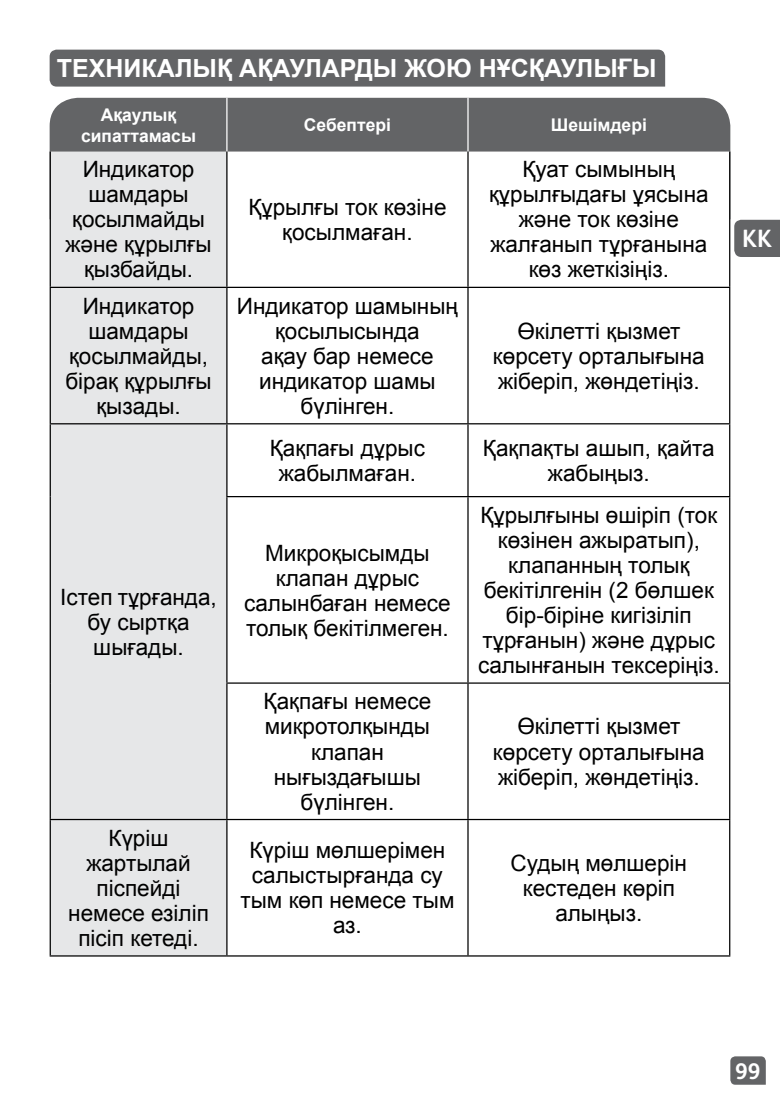
<style>
.page{position:relative;width:780px;height:1106px;background:#fff}
.page>*{position:absolute;margin:0;border:0;box-sizing:border-box;transform-origin:0 0}
.tefal--heading1{font:700 25px "Arial";color:#fff}
.t1{font:700 25px "FS Albert";color:#fff}
.tefal--table_center{font:22.5px/25px "Arial";color:#000;text-align:center}
.t2{font:700 22.5px "FS Albert";color:#fff}
.tefal--table_heading{font:700 17.5px/21px "Arial";color:#fff;text-align:center}
</style>
<div class="page">
<svg style="left:730px;top:1056px;width:35px;height:28px"></svg>
<div style="left:734px;top:220px;width:46px;height:37px;background:#636466"></div>
<div style="left:50px;top:98px;width:680px;height:53px;background:#636466"></div>
<div style="left:51px;top:151px;width:175px;height:804px;background:#e6e7e8"></div>
<svg style="left:227px;top:151px;width:502px;height:804px"></svg>
<hr style="left:226px;top:98px;width:1px;height:53px;background:#fff">
<hr style="left:467px;top:98px;width:1px;height:53px;background:#fff">
<hr style="left:468px;top:496px;width:262px;height:1px;background:#000">
<hr style="left:50px;top:955px;width:177px;height:1px;background:#000">
<hr style="left:227px;top:955px;width:241px;height:1px;background:#000">
<hr style="left:468px;top:955px;width:262px;height:1px;background:#000">
<hr style="left:50px;top:151px;width:1px;height:136px;background:#000">
<hr style="left:226px;top:151px;width:1px;height:136px;background:#000">
<hr style="left:467px;top:151px;width:1px;height:136px;background:#000">
<hr style="left:729px;top:151px;width:1px;height:136px;background:#000">
<hr style="left:50px;top:287px;width:177px;height:1px;background:#000">
<hr style="left:50px;top:288px;width:1px;height:135px;background:#000">
<hr style="left:227px;top:287px;width:241px;height:1px;background:#000">
<hr style="left:226px;top:288px;width:1px;height:135px;background:#000">
<hr style="left:468px;top:287px;width:262px;height:1px;background:#000">
<hr style="left:467px;top:288px;width:1px;height:135px;background:#000">
<hr style="left:729px;top:288px;width:1px;height:135px;background:#000">
<hr style="left:50px;top:423px;width:177px;height:1px;background:#000">
<hr style="left:50px;top:424px;width:1px;height:72px;background:#000">
<hr style="left:50px;top:496px;width:1px;height:187px;background:#000">
<hr style="left:50px;top:683px;width:1px;height:136px;background:#000">
<hr style="left:227px;top:423px;width:241px;height:1px;background:#000">
<hr style="left:226px;top:424px;width:1px;height:72px;background:#000">
<hr style="left:468px;top:423px;width:262px;height:1px;background:#000">
<hr style="left:467px;top:424px;width:1px;height:72px;background:#000">
<hr style="left:729px;top:424px;width:1px;height:72px;background:#000">
<hr style="left:226px;top:496px;width:242px;height:1px;background:#000">
<hr style="left:226px;top:497px;width:1px;height:185px;background:#000">
<hr style="left:467px;top:497px;width:1px;height:185px;background:#000">
<hr style="left:729px;top:497px;width:1px;height:185px;background:#000">
<hr style="left:468px;top:682px;width:262px;height:1px;background:#000">
<hr style="left:729px;top:683px;width:1px;height:136px;background:#000">
<hr style="left:226px;top:682px;width:242px;height:1px;background:#000">
<hr style="left:226px;top:683px;width:1px;height:136px;background:#000">
<hr style="left:467px;top:683px;width:1px;height:136px;background:#000">
<hr style="left:50px;top:819px;width:177px;height:1px;background:#000">
<hr style="left:50px;top:820px;width:1px;height:135px;background:#000">
<hr style="left:227px;top:819px;width:241px;height:1px;background:#000">
<hr style="left:226px;top:820px;width:1px;height:135px;background:#000">
<hr style="left:468px;top:819px;width:262px;height:1px;background:#000">
<hr style="left:467px;top:820px;width:1px;height:135px;background:#000">
<hr style="left:729px;top:820px;width:1px;height:135px;background:#000">
<div style="left:50px;top:50px;width:615px;height:37px;background:#636466"></div>
<p class="tefal--heading1" style="left:57px;top:52px;width:601px">ТЕХНИКАЛЫҚ АҚАУЛАРДЫ ЖОЮ НҰСҚАУЛЫҒЫ</p>
<p class="tefal--table_heading" style="left:81px;top:104px;width:116px">Ақаулық сипаттамасы</p>
<p class="tefal--table_heading" style="left:304px;top:115px;width:89px">Себептері</p>
<p class="tefal--table_heading" style="left:550px;top:115px;width:98px">Шешімдері</p>
<p class="tefal--table_center" style="left:65px;top:157px;width:148px">Индикатор шамдары қосылмайды және құрылғы қызбайды.</p>
<p class="tefal--table_center" style="left:489px;top:157px;width:221px">Қуат сымының құрылғыдағы ұясына және ток көзіне жалғанып тұрғанына көз жеткізіңіз.</p>
<p class="tefal--table_center" style="left:248px;top:195px;width:200px">Құрылғы ток көзіне қосылмаған.</p>
<p class="tefal--table_center" style="left:65px;top:293px;width:148px">Индикатор шамдары қосылмайды, бірақ құрылғы қызады.</p>
<p class="tefal--table_center" style="left:237px;top:293px;width:222px">Индикатор шамының қосылысында<br>ақау бар немесе индикатор шамы бүлінген.</p>
<p class="tefal--table_center" style="left:493px;top:318px;width:213px">Өкілетті қызмет көрсету орталығына жіберіп, жөндетіңіз.</p>
<p class="tefal--table_center" style="left:60px;top:584px;width:158px">Істеп тұрғанда, бу сыртқа шығады.</p>
<p class="tefal--table_center" style="left:68px;top:825px;width:142px">Күріш жартылай піспейді немесе езіліп пісіп кетеді.</p>
<p class="tefal--table_center" style="left:270px;top:436px;width:157px">Қақпағы дұрыс жабылмаған.</p>
<p class="tefal--table_center" style="left:483px;top:436px;width:233px">Қақпақты ашып, қайта жабыңыз.</p>
<p class="tefal--table_center" style="left:244px;top:540px;width:208px">Микроқысымды клапан дұрыс салынбаған немесе толық бекітілмеген.</p>
<p class="tefal--table_center" style="left:264px;top:689px;width:169px">Қақпағы немесе микротолқынды клапан нығыздағышы бүлінген.</p>
<p class="tefal--table_center" style="left:240px;top:838px;width:215px">Күріш мөлшерімен салыстырғанда су тым көп немесе тым аз.</p>
<p class="tefal--table_center" style="left:478px;top:503px;width:243px">Құрылғыны өшіріп (ток көзінен ажыратып), клапанның толық бекітілгенін (2 бөлшек бір-біріне кигізіліп тұрғанын) және дұрыс салынғанын тексеріңіз.</p>
<p class="tefal--table_center" style="left:493px;top:714px;width:213px">Өкілетті қызмет көрсету орталығына жіберіп, жөндетіңіз.</p>
<p class="tefal--table_center" style="left:510px;top:850px;width:178px">Судың мөлшерін кестеден көріп алыңыз.</p>
<p class="t1" style="left:742px;top:224px;width:31px">KK</p>
<p class="t2" style="left:735px;top:1057px;width:27px">99</p>
</div>
